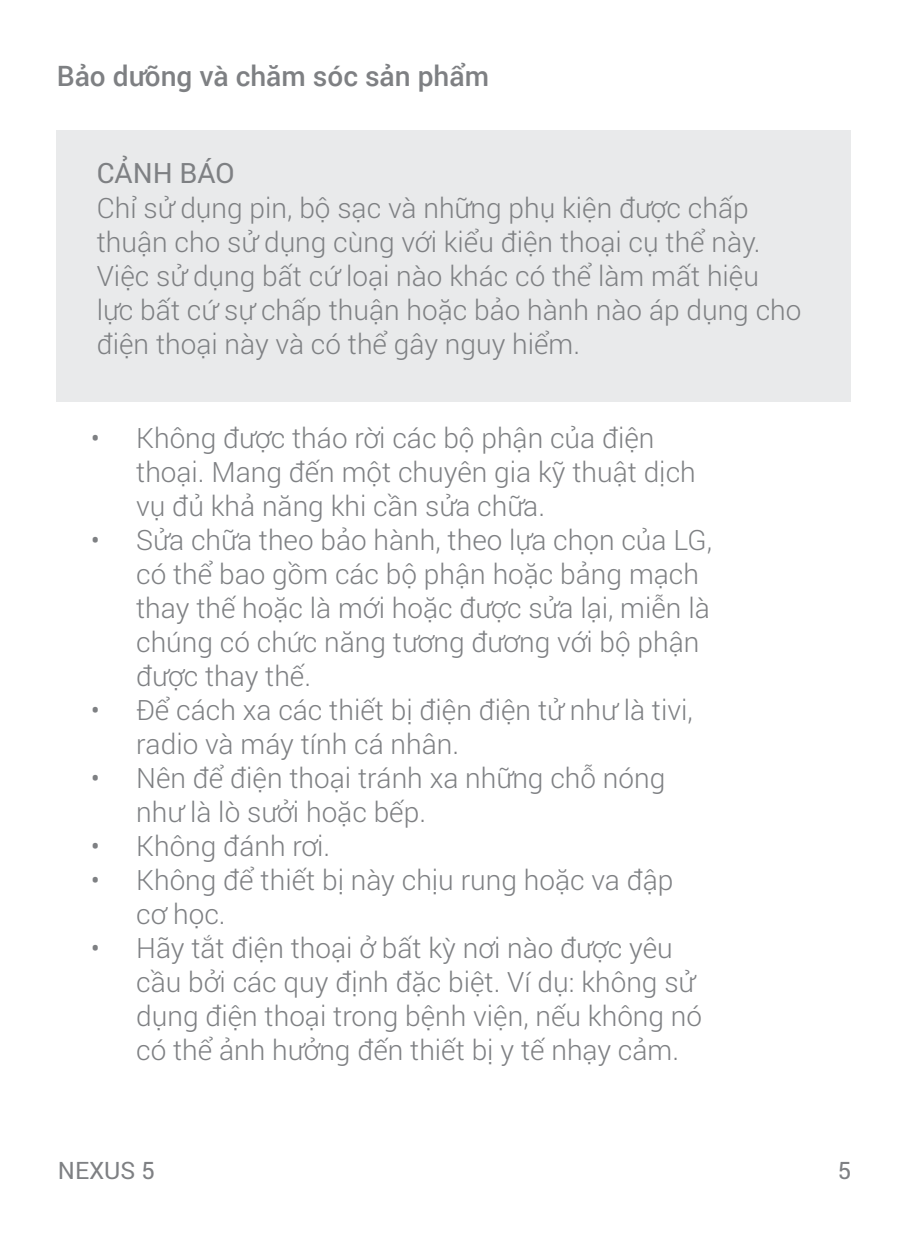
<style>
.page{position:relative;width:908px;height:1248px;background:#fff}
.page>*{position:absolute;margin:0;border:0;box-sizing:border-box;transform-origin:0 0}
.t1{font:300 28px/34px "Roboto";color:#7e8083}
.t2{font:500 28px "Roboto";color:#7e8083}
.t3{font:28px "Roboto";color:#7e8083}
.t4{font:24px "Roboto";color:#7e8083}
</style>
<div class="page">
<div style="left:57px;top:130px;width:793px;height:271px;background:#e9eaeb"></div>
<p class="t2" style="left:57px;top:57px;width:433px">Bảo dưỡng và chăm sóc sản phẩm</p>
<p class="t3" style="left:97px;top:154px;width:139px">CẢNH BÁO</p>
<p class="t1" style="left:97px;top:189px;width:705px">Chỉ sử dụng pin, bộ sạc và những phụ kiện được chấp thuận cho sử dụng cùng với kiểu điện thoại cụ thể này.<br>Việc sử dụng bất cứ loại nào khác có thể làm mất hiệu lực bất cứ sự chấp thuận hoặc bảo hành nào áp dụng cho điện thoại này và có thể gây nguy hiểm.</p>
<p class="t1" style="left:136px;top:420px;width:561px;text-indent:-45px">• Không được tháo rời các bộ phận của điện thoại. Mang đến một chuyên gia kỹ thuật dịch vụ đủ khả năng khi cần sửa chữa.</p>
<p class="t1" style="left:136px;top:522px;width:577px;text-indent:-45px">• Sửa chữa theo bảo hành, theo lựa chọn của LG, có thể bao gồm các bộ phận hoặc bảng mạch thay thế hoặc là mới hoặc được sửa lại, miễn là chúng có chức năng tương đương với bộ phận được thay thế.</p>
<p class="t1" style="left:136px;top:692px;width:558px;text-indent:-45px">• Để cách xa các thiết bị điện điện tử như là tivi, radio và máy tính cá nhân.</p>
<p class="t1" style="left:136px;top:760px;width:530px;text-indent:-45px">• Nên để điện thoại tránh xa những chỗ nóng như là lò sưởi hoặc bếp.</p>
<p class="t1" style="left:91px;top:828px;width:241px">• Không đánh rơi.</p>
<p class="t1" style="left:136px;top:862px;width:538px;text-indent:-45px">• Không để thiết bị này chịu rung hoặc va đập cơ học.</p>
<p class="t1" style="left:136px;top:930px;width:567px;text-indent:-45px">• Hãy tắt điện thoại ở bất kỳ nơi nào được yêu cầu bởi các quy định đặc biệt. Ví dụ: không sử dụng điện thoại trong bệnh viện, nếu không nó có thể ảnh hưởng đến thiết bị y tế nhạy cảm.</p>
<p class="t4" style="left:58px;top:1153px;width:99px">NEXUS 5</p>
<p class="t4" style="left:837px;top:1153px;width:15px">5</p>
</div>
